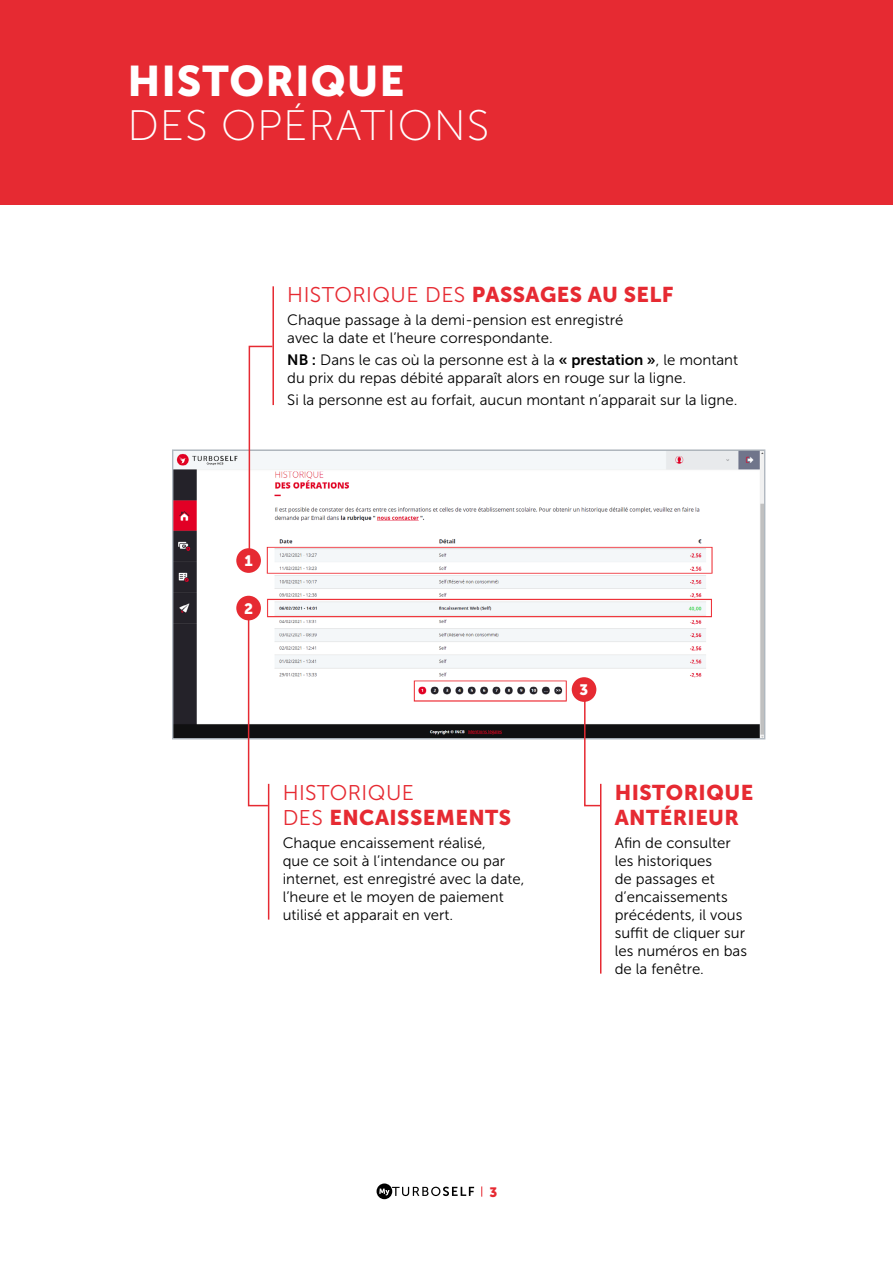
<style>
.page{position:relative;width:893px;height:1263px;background:#fff}
.page>*{position:absolute;margin:0;border:0;box-sizing:border-box;transform-origin:0 0}
.t1{font:42.6px "Museo Sans 100";letter-spacing:.02em;color:#fff}
.t2{font:42.6px "Museo Sans 900";letter-spacing:.02em;color:#fff}
.t3{font:21.3px/25.5px "Museo Sans 900";letter-spacing:.02em;color:#e62a32}
.t4{font:21.3px "Museo Sans 300";letter-spacing:.02em;color:#e62a32}
.t5{font:15px/18px "Museo Sans 300";color:#000}
.t6{font:15px "Museo Sans 900";color:#fff}
.t7{font:13.5px "Museo Sans 900";color:#e62a32}
.s1{font-family:"Museo Sans 300"}
.s2{font-family:"Museo Sans 700"}
</style>
<div class="page">
<div style="left:377px;top:1183px;width:15px;height:16px;background:#000;border-radius:50%"></div>
<svg style="left:379px;top:1186px;width:95px;height:10px"></svg>
<img style="left:174px;top:451px;width:589px;height:286px">
<hr style="left:272px;top:286px;width:2px;height:119px;background:#e62a32">
<div style="left:236px;top:548px;width:25px;height:25px;background:#e62a32;border-radius:50%"></div>
<hr style="left:268px;top:784px;width:1px;height:135px;background:#e62a32">
<div style="left:236px;top:596px;width:25px;height:24px;background:#e62a32;border-radius:50%"></div>
<hr style="left:600px;top:784px;width:1px;height:189px;background:#e62a32">
<div style="left:572px;top:677px;width:24px;height:25px;background:#e62a32;border-radius:50%"></div>
<div style="left:0;top:0;width:893px;height:204px;background:#e62a32"></div>
<svg style="left:248px;top:345px;width:26px;height:207px"></svg>
<svg style="left:247px;top:616px;width:22px;height:191px"></svg>
<svg style="left:583px;top:697px;width:19px;height:110px"></svg>
<h1 class="t2" style="left:128px;top:57px;width:278px">HISTORIQUE</h1>
<h1 class="t1" style="left:128px;top:103px;width:363px">DES OPÉRATIONS</h1>
<h2 class="t3" style="left:287px;top:282px;width:388px"><span class="s1">HISTORIQUE DES</span> PASSAGES AU SELF</h2>
<p class="t5" style="left:287px;top:310px;width:338px">Chaque passage à la demi-pension est enregistré avec la date et l’heure correspondante.</p>
<p class="t5" style="left:287px;top:351px;width:452px"><span class="s2">NB :</span> Dans le cas où la personne est à la <span class="s2">« prestation »</span>, le montant du prix du repas débité apparaît alors en rouge sur la ligne.</p>
<p class="t5" style="left:287px;top:391px;width:452px">Si la personne est au forfait, aucun montant n’apparait sur la ligne.</p>
<p class="t6" style="left:244px;top:552px;width:10px">1</p>
<p class="t6" style="left:244px;top:600px;width:11px">2</p>
<h2 class="t4" style="left:283px;top:781px;width:133px">HISTORIQUE</h2>
<h2 class="t3" style="left:283px;top:805px;width:230px"><span class="s1">DES</span> ENCAISSEMENTS</h2>
<p class="t5" style="left:283px;top:833px;width:243px">Chaque encaissement réalisé,<br>que ce soit à l’intendance ou par internet, est enregistré avec la date, l’heure et le moyen de paiement utilisé et apparait en vert.</p>
<p class="t6" style="left:580px;top:681px;width:10px">3</p>
<h2 class="t3" style="left:615px;top:779px;width:140px">HISTORIQUE<br>ANTÉRIEUR</h2>
<p class="t5" style="left:615px;top:833px;width:134px">Afin de consulter les historiques<br>de passages et d’encaissements précédents, il vous suffit de cliquer sur les numéros en bas de la fenêtre.</p>
<p class="t7" style="left:489px;top:1184px;width:9px">3</p>
</div>
